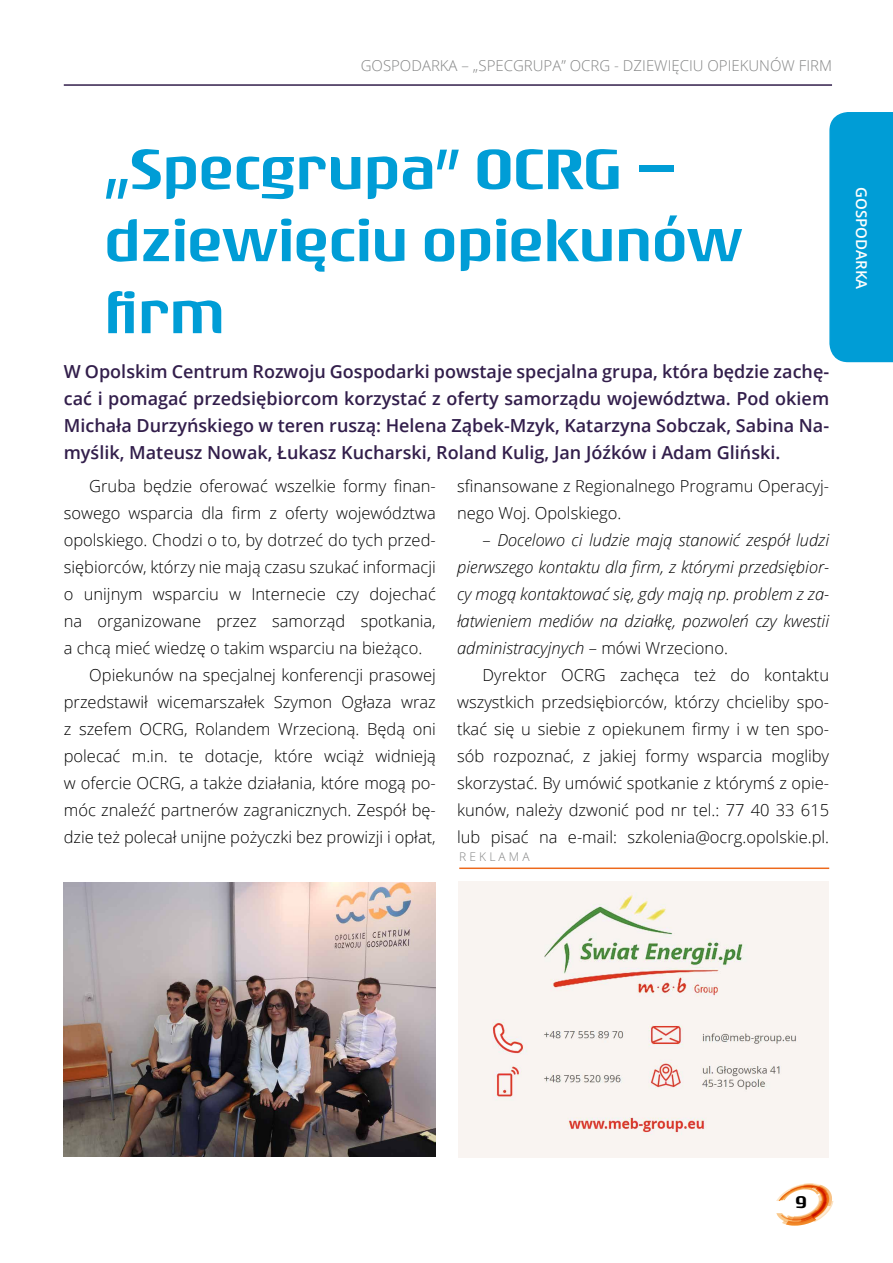
<style>
.page{position:relative;width:893px;height:1263px;background:#fff}
.page>*{position:absolute;margin:0;border:0;box-sizing:border-box;transform-origin:0 0}
.t1{font:500 60px/72px "Rogue Sans Ext";color:#009dd6}
.t2{font:600 18px/27px "Open Sans";color:#321e4b;text-align:justify}
.t3{font:500 18px "Rogue Sans Ext";color:#000}
.t4{font:300 16.5px/27px "Open Sans";color:#000}
.t5{font:italic 300 16.5px/27px "Open Sans";color:#000;text-align:justify}
.t6{font:300 15px "Open Sans";color:#858686}
.t7{font:600 15px "Open Sans";color:#fffefd}
.t8{font:300 12px "Open Sans";color:#858686}
.s1{font-style:normal}
</style>
<div class="page">
<svg style="left:776px;top:1183px;width:57px;height:42px"></svg>
<hr style="left:64px;top:84px;width:768px;height:2px;background:#321e4b">
<div style="left:829px;top:112px;width:64px;height:250px;background:#009dd6"></div>
<hr style="left:459px;top:867px;width:370px;height:2px;background:#ed691c">
<img style="left:64px;top:883px;width:372px;height:274px">
<img style="left:458px;top:881px;width:370px;height:277px">
<p class="t6" style="left:361px;top:56px;width:473px">GOSPODARKA – „SPECGRUPA” OCRG - DZIEWIĘCIU OPIEKUNÓW FIRM</p>
<h1 class="t1" style="left:105px;top:133px;width:640px">„Specgrupa” OCRG – dziewięciu opiekunów firm</h1>
<p class="t2" style="left:64px;top:357px;width:767px">W Opolskim Centrum Rozwoju Gospodarki powstaje specjalna grupa, która będzie zachę&shy;cać i pomagać przedsiębiorcom korzystać z oferty samorządu województwa. Pod okiem Michała Durzyńskiego w teren ruszą: Helena Ząbek-Mzyk, Katarzyna Sobczak, Sabina Na&shy;myślik, Mateusz Nowak, Łukasz Kucharski, Roland Kulig, Jan Jóźków i Adam Gliński.</p>
<p class="t4" style="left:89px;top:472px;width:348px">Gruba będzie oferować wszelkie formy finan-</p>
<p class="t4" style="left:64px;top:499px;width:374px">sowego wsparcia dla firm z oferty województwa</p>
<p class="t4" style="left:64px;top:526px;width:374px">opolskiego. Chodzi o to, by dotrzeć do tych przed-</p>
<p class="t4" style="left:64px;top:553px;width:374px">siębiorców, którzy nie mają czasu szukać informacji</p>
<p class="t4" style="left:64px;top:580px;width:374px">o unijnym wsparciu w Internecie czy dojechać</p>
<p class="t4" style="left:64px;top:607px;width:374px">na organizowane przez samorząd spotkania,</p>
<p class="t4" style="left:64px;top:634px;width:360px">a chcą mieć wiedzę o takim wsparciu na bieżąco.</p>
<p class="t4" style="left:89px;top:661px;width:348px">Opiekunów na specjalnej konferencji prasowej</p>
<p class="t4" style="left:64px;top:688px;width:374px">przedstawił wicemarszałek Szymon Ogłaza wraz</p>
<p class="t4" style="left:64px;top:715px;width:374px">z szefem OCRG, Rolandem Wrzecioną. Będą oni</p>
<p class="t4" style="left:64px;top:742px;width:374px">polecać m.in. te dotacje, które wciąż widnieją</p>
<p class="t4" style="left:64px;top:769px;width:374px">w ofercie OCRG, a także działania, które mogą po-</p>
<p class="t4" style="left:64px;top:796px;width:374px">móc znaleźć partnerów zagranicznych. Zespół bę-</p>
<p class="t4" style="left:64px;top:823px;width:374px">dzie też polecał unijne pożyczki bez prowizji i opłat,</p>
<p class="t4" style="left:457px;top:472px;width:374px">sfinansowane z Regionalnego Programu Operacyj&shy;nego Woj. Opolskiego.</p>
<p class="t5" style="left:457px;top:526px;width:374px;text-indent:26px"><span class="s1">–</span> Docelowo ci ludzie mają stanowić zespół ludzi pierwszego kontaktu dla firm, z którymi przedsiębior&shy;cy mogą kontaktować się, gdy mają np. problem z za&shy;łatwieniem mediów na działkę, pozwoleń czy kwestii administracyjnych <span class="s1">– mówi Wrzeciono.</span></p>
<p class="t4" style="left:457px;top:661px;width:374px;text-align:justify;text-indent:26px">Dyrektor OCRG zachęca też do kontaktu wszystkich przedsiębiorców, którzy chcieliby spo&shy;tkać się u siebie z opiekunem firmy i w ten spo&shy;sób rozpoznać, z jakiej formy wsparcia mogliby skorzystać. By umówić spotkanie z którymś z opie&shy;kunów, należy dzwonić pod nr tel.: 77 40 33 615 lub pisać na e-mail: szkolenia@ocrg.opolskie.pl.</p>
<p class="t8" style="left:459px;top:848px;width:72px">R E K L A M A</p>
<p class="t7" style="left:872px;top:187px;width:103px;rotate:90deg">GOSPODARKA</p>
<p class="t3" style="left:796px;top:1191px;width:13px">9</p>
</div>
